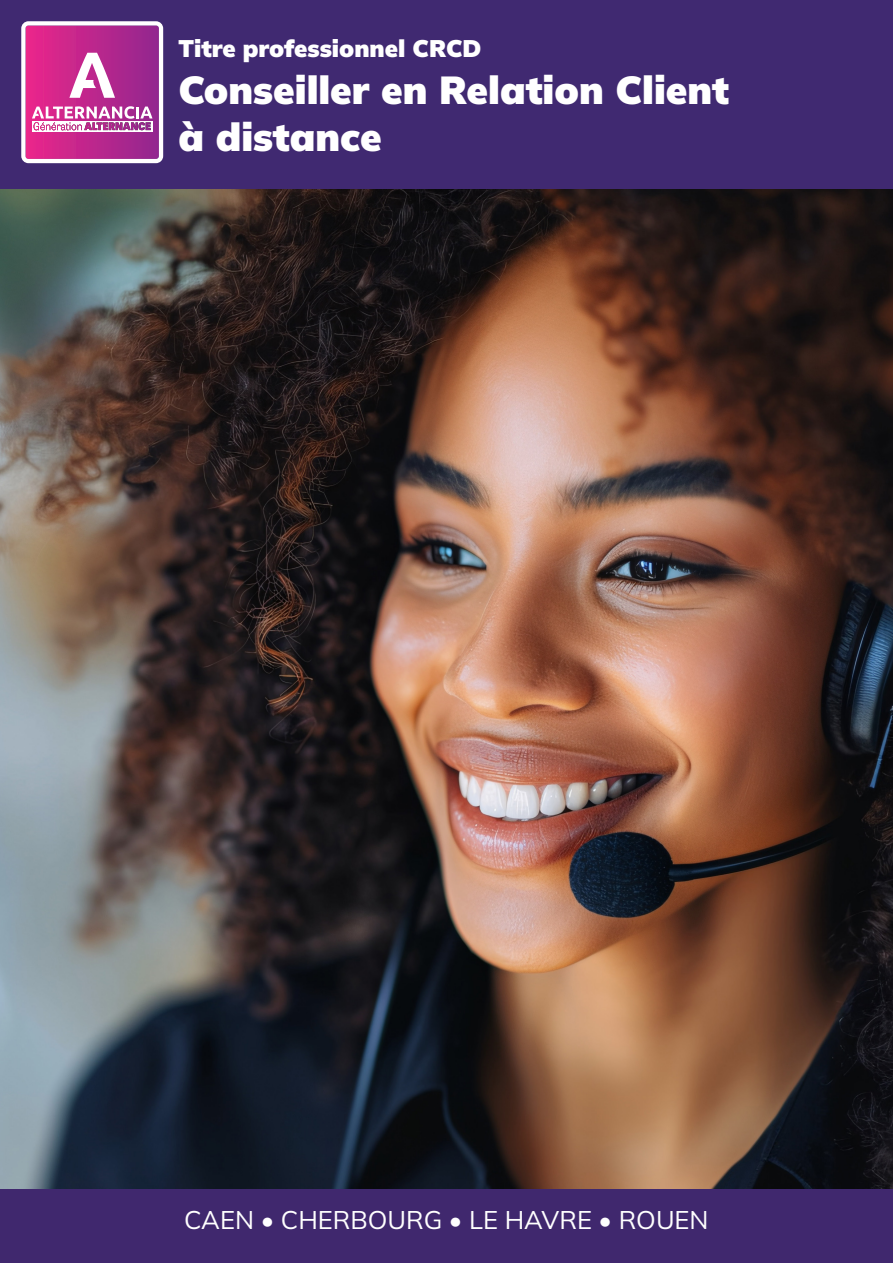
<style>
.page{position:relative;width:893px;height:1263px;background:#fff}
.page>*{position:absolute;margin:0;border:0;box-sizing:border-box;transform-origin:0 0}
.t1{font:200 39px/46.8px "Mulish";color:#fff}
.t2{font:200 25.5px "Mulish";color:#fff}
.t3{font:200 24px "Mulish";color:#fff}
</style>
<div class="page">
<img style="left:0;top:188px;width:893px;height:1001px">
<div style="left:0;top:0;width:893px;height:188px;background:#402971"></div>
<svg style="left:21px;top:21px;width:142px;height:142px;background:#ca58a6"></svg>
<div style="left:0;top:1189px;width:893px;height:74px;background:#40286e"></div>
<p class="t3" style="left:179px;top:33px;width:304px">Titre professionnel CRCD</p>
<p class="t1" style="left:179px;top:66px;width:552px">Conseiller en Relation Client à distance</p>
<p class="t2" style="left:184px;top:1202px;width:526px">CAEN • CHERBOURG • LE HAVRE • ROUEN</p>
</div>
